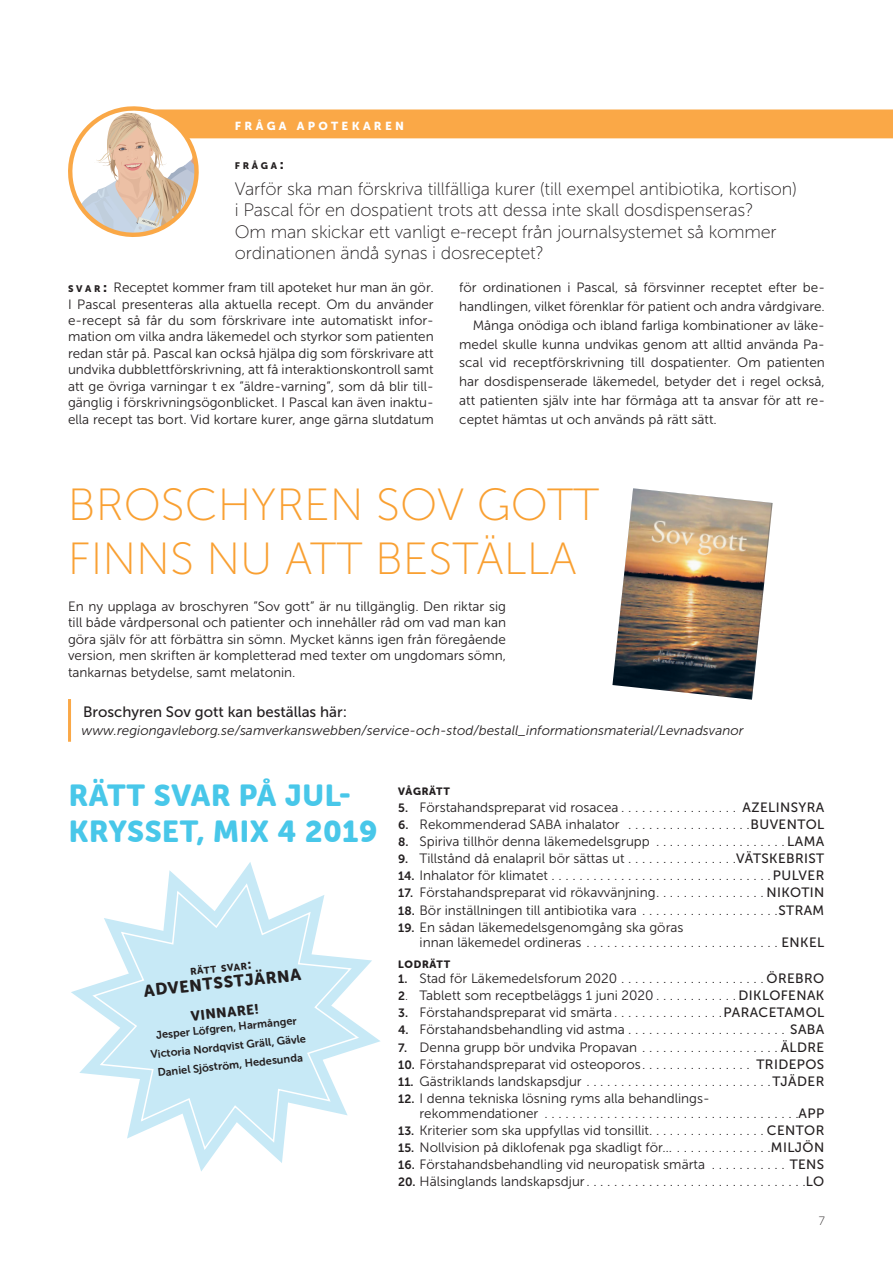
<style>
.page{position:relative;width:893px;height:1263px;background:#fff}
.page>*{position:absolute;margin:0;border:0;box-sizing:border-box;transform-origin:0 0}
.t1{font:45px/54px "Museo Sans 100";color:#f9a032}
.t2{font:30px/36px "Museo Sans Rounded 900";letter-spacing:.02em;color:#48c7e9}
.t3{font:18px/21.6px "Museo Sans 100";letter-spacing:-.01em;color:#231f20}
.t4{font:16.5px "Museo Sans Rounded 900";color:#231f20}
.t5{font:15px "Museo Sans 500";color:#231f20}
.t6{font:13.8px "Museo Sans Rounded 900";color:#231f20}
.t7{font:13.5px/16.5px "Museo Sans 300";color:#231f20}
.t8{font:italic 13.5px "Museo Sans 300";color:#231f20}
.t9{font:12px "Museo Sans 100";color:#231f20}
.t10{font:11.55px "Museo Sans 900";letter-spacing:.285em;color:#fff}
.t11{font:10.95px/18.6px "Museo Sans 700";color:#231f20;text-align:center}
.t12{font:10.5px "Museo Sans Rounded 900";letter-spacing:.07em;color:#231f20}
.t13{font:9.6px "Museo Sans Rounded 900";color:#231f20}
.t14{font:9.45px "Museo Sans 900";letter-spacing:.285em;color:#231f20}
.s1{font-size:13.5px}
.s2{font-family:"Museo Sans 900";font-size:9.45px}
.s3{font-family:"Museo Sans 900"}
.s4{font-family:"Museo Sans 700";font-size:12px}
.s5{font-family:"Museo Sans 500"}
.s6{font-size:12px}
.s7{font-size:13.8px}
</style>
<div class="page">
<svg style="left:68px;top:106px;width:825px;height:131px"></svg>
<svg style="left:71px;top:862px;width:309px;height:309px"></svg>
<svg style="left:91px;top:883px;width:270px;height:269px"></svg>
<img style="left:612px;top:488px;width:161px;height:212px">
<hr style="left:68px;top:699px;width:3px;height:43px;background:#faa847">
<p class="t10" style="left:235px;top:120px;width:171px">FRÅGA APOTEKAREN</p>
<p class="t14" style="left:235px;top:160px;width:50px">FRÅGA<span class="s1">:</span></p>
<p class="t3" style="left:235px;top:178px;width:564px">Varför ska man förskriva tillfälliga kurer (till exempel antibiotika, kortison) i Pascal för en dospatient trots att dessa inte skall dosdispenseras?<br>Om man skickar ett vanligt e-recept från journalsystemet så kommer ordinationen ändå synas i dosreceptet?</p>
<p class="t7" style="left:68px;top:279px;width:367px"><span class="s2">S V A R</span> <span class="s3">:</span> Receptet kommer fram till apoteket hur man än gör.<br>I Pascal presenteras alla aktuella recept. Om du använder e-recept så får du som förskrivare inte automatiskt infor&shy;mation om vilka andra läkemedel och styrkor som patienten redan står på. Pascal kan också hjälpa dig som förskrivare att undvika dubblettförskrivning, att få interaktionskontroll samt att ge övriga varningar t ex ”äldre-varning”, som då blir till&shy;gänglig i förskrivningsögonblicket. I Pascal kan även inaktu&shy;ella recept tas bort. Vid kortare kurer, ange gärna slutdatum</p>
<p class="t7" style="left:459px;top:279px;width:367px">för ordinationen i Pascal, så försvinner receptet efter be-</p>
<p class="t7" style="left:459px;top:298px;width:365px">handlingen, vilket förenklar för patient och andra vårdgivare.</p>
<p class="t7" style="left:473px;top:317px;width:354px">Många onödiga och ibland farliga kombinationer av läke-</p>
<p class="t7" style="left:459px;top:336px;width:367px">medel skulle kunna undvikas genom att alltid använda Pa-</p>
<p class="t7" style="left:459px;top:355px;width:367px">scal vid receptförskrivning till dospatienter. Om patienten</p>
<p class="t7" style="left:459px;top:373px;width:367px">har dosdispenserade läkemedel, betyder det i regel också,</p>
<p class="t7" style="left:459px;top:392px;width:367px">att patienten själv inte har förmåga att ta ansvar för att re-</p>
<p class="t7" style="left:459px;top:411px;width:257px">ceptet hämtas ut och används på rätt sätt.</p>
<h1 class="t1" style="left:68px;top:478px;width:533px">BROSCHYREN SOV GOTT<br>FINNS NU ATT BESTÄLLA</h1>
<p class="t7" style="left:68px;top:598px;width:439px;text-align:justify">En ny upplaga av broschyren ”Sov gott” är nu tillgänglig. Den riktar sig till både vårdpersonal och patienter och innehåller råd om vad man kan göra själv för att förbättra sin sömn. Mycket känns igen från föregående version, men skriften är kompletterad med texter om ungdomars sömn, tankarnas betydelse, samt melatonin.</p>
<p class="t5" style="left:83px;top:703px;width:266px">Broschyren Sov gott kan beställas här:</p>
<p class="t8" style="left:82px;top:723px;width:664px">www.regiongavleborg.se/samverkanswebben/service-och-stod/bestall_informationsmaterial/Levnadsvanor</p>
<h2 class="t2" style="left:69px;top:777px;width:310px">RÄTT SVAR PÅ JUL-<br>KRYSSET, MIX 4 2019</h2>
<p class="t12" style="left:398px;top:785px;width:53px">VÅGRÄTT</p>
<p class="t7" style="left:398px;top:799px;width:428px"><span class="s4">5.</span> Förstahandspreparat vid rosacea . . . . . . . . . . . . . . . . . <span class="s5">AZELINSYRA</span></p>
<p class="t7" style="left:398px;top:816px;width:427px"><span class="s4">6.</span> Rekommenderad SABA inhalator . . . . . . . . . . . . . . . . . <span class="s5">BUVENTOL</span></p>
<p class="t7" style="left:398px;top:833px;width:428px"><span class="s4">8.</span> Spiriva tillhör denna läkemedelsgrupp . . . . . . . . . . . . . . . . . . <span class="s5">LAMA</span></p>
<p class="t7" style="left:398px;top:850px;width:428px"><span class="s4">9.</span> Tillstånd då enalapril bör sättas ut . . . . . . . . . . . . . . . <span class="s5">VÄTSKEBRIST</span></p>
<p class="t7" style="left:398px;top:867px;width:428px"><span class="s4">14.</span> Inhalator för klimatet . . . . . . . . . . . . . . . . . . . . . . . . . . . . . . . <span class="s5">PULVER</span></p>
<p class="t7" style="left:398px;top:884px;width:428px"><span class="s4">17.</span> Förstahandspreparat vid rökavvänjning . . . . . . . . . . . . . . . <span class="s5">NIKOTIN</span></p>
<p class="t7" style="left:398px;top:902px;width:427px"><span class="s4">18.</span> Bör inställningen till antibiotika vara . . . . . . . . . . . . . . . . . . . <span class="s5">STRAM</span></p>
<p class="t7" style="left:420px;top:919px;width:406px;line-height:15px;text-indent:-21px"><span class="s4">19.</span> En sådan läkemedelsgenomgång ska göras<br>innan läkemedel ordineras . . . . . . . . . . . . . . . . . . . . . . . . . . . . <span class="s5">ENKEL</span></p>
<p class="t12" style="left:398px;top:958px;width:54px">LODRÄTT</p>
<p class="t7" style="left:398px;top:970px;width:428px"><span class="s4">1.</span> Stad för Läkemedelsforum 2020 . . . . . . . . . . . . . . . . . . . . <span class="s5">ÖREBRO</span></p>
<p class="t7" style="left:398px;top:987px;width:428px"><span class="s4">2</span><span class="s6">.</span> Tablett som receptbeläggs 1 juni 2020 . . . . . . . . . . . <span class="s5">DIKLOFENAK</span></p>
<p class="t7" style="left:398px;top:1004px;width:427px"><span class="s4">3.</span> Förstahandspreparat vid smärta . . . . . . . . . . . . . . . <span class="s5">PARACETAMOL</span></p>
<p class="t7" style="left:398px;top:1021px;width:428px"><span class="s4">4.</span> Förstahandsbehandling vid astma . . . . . . . . . . . . . . . . . . . . . . . <span class="s5">SABA</span></p>
<p class="t7" style="left:398px;top:1039px;width:428px"><span class="s4">7.</span> Denna grupp bör undvika Propavan . . . . . . . . . . . . . . . . . . . <span class="s5">ÄLDRE</span></p>
<p class="t7" style="left:398px;top:1056px;width:428px"><span class="s4">10.</span> Förstahandspreparat vid osteoporos . . . . . . . . . . . . . . . . <span class="s5">TRIDEPOS</span></p>
<p class="t7" style="left:398px;top:1073px;width:428px"><span class="s4">11.</span> Gästriklands landskapsdjur . . . . . . . . . . . . . . . . . . . . . . . . . . <span class="s5">TJÄDER</span></p>
<p class="t7" style="left:420px;top:1091px;width:406px;line-height:15px;text-indent:-21px"><span class="s4">12.</span> I denna tekniska lösning ryms alla behandlings&shy;rekommendationer . . . . . . . . . . . . . . . . . . . . . . . . . . . . . . . . . . . . <span class="s5">APP</span></p>
<p class="t7" style="left:398px;top:1122px;width:427px"><span class="s4">13.</span> Kriterier som ska uppfyllas vid tonsillit . . . . . . . . . . . . . . . . <span class="s5">CENTOR</span></p>
<p class="t7" style="left:398px;top:1139px;width:428px"><span class="s4">15.</span> Nollvision på diklofenak pga skadligt för… . . . . . . . . . . . . . <span class="s5">MILJÖN</span></p>
<p class="t7" style="left:398px;top:1156px;width:427px"><span class="s4">16.</span> Förstahandsbehandling vid neuropatisk smärta . . . . . . . . . . . <span class="s5">TENS</span></p>
<p class="t7" style="left:398px;top:1174px;width:427px"><span class="s4">20.</span> Hälsinglands landskapsdjur . . . . . . . . . . . . . . . . . . . . . . . . . . . . . . . <span class="s5">LO</span></p>
<p class="t13" style="left:190px;top:966px;width:63px;rotate:-6deg">RÄTT SVAR<span class="s7">:</span></p>
<p class="t4" style="left:143px;top:981px;width:159px;rotate:-6deg">ADVENTSSTJÄRNA</p>
<p class="t6" style="left:190px;top:1008px;width:70px;rotate:-6deg">VINNARE!</p>
<p class="t11" style="left:148px;top:1027px;width:158px;rotate:-6deg">Jesper Löfgren, Harmånger<br>Victoria Nordqvist Gräll, Gävle<br>Daniel Sjöström, Hedesunda</p>
<p class="t9" style="left:819px;top:1214px;width:8px">7</p>
</div>
